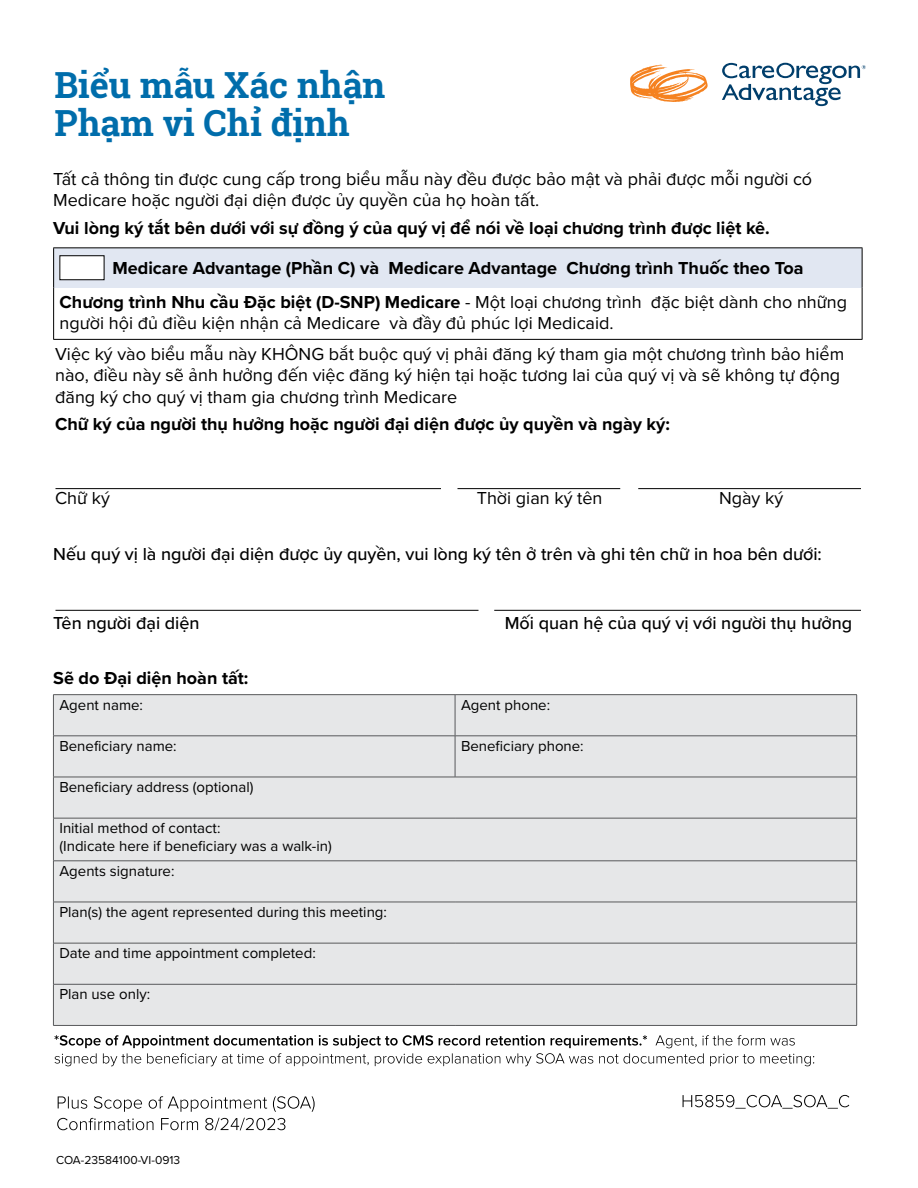
<style>
.page{position:relative;width:918px;height:1188px;background:#fff}
.page>*{position:absolute;margin:0;border:0;box-sizing:border-box;transform-origin:0 0}
.t1{font:700 36px/37.5px "Roboto Slab";color:#006dab}
.t2{font:18px/21.6px "Proxima Nova";color:#000}
.t3{font:700 18px/33.9px "Proxima Nova";color:#000;text-align:center}
.t4{font:500 18px "Proxima Nova";color:#000}
.t5{font:15px/18px "Proxima Nova";color:#000}
.t6{font:12px "Proxima Nova";color:#000}
.s1{font-weight:400}
</style>
<div class="page">
<svg style="left:630px;top:65px;width:78px;height:37px"></svg>
<svg style="left:722px;top:63px;width:144px;height:43px"></svg>
<svg style="left:683px;top:1095px;width:166px;height:14px"></svg>
<svg style="left:54px;top:1035px;width:760px;height:31px"></svg>
<svg style="left:57px;top:1118px;width:228px;height:12px"></svg>
<svg style="left:58px;top:1096px;width:257px;height:16px"></svg>
<div style="left:54px;top:248px;width:808px;height:40px;background:#e1e7f2"></div>
<hr style="left:53px;top:339px;width:809px;height:1px;background:#000">
<hr style="left:53px;top:247px;width:809px;height:1px;background:#000">
<hr style="left:53px;top:248px;width:1px;height:40px;background:#000">
<hr style="left:862px;top:248px;width:1px;height:40px;background:#000">
<hr style="left:53px;top:288px;width:1px;height:51px;background:#000">
<hr style="left:862px;top:288px;width:1px;height:51px;background:#000">
<div style="left:60px;top:256px;width:44px;height:24px;background:#fff"></div>
<div style="left:60px;top:256px;width:44px;height:24px;border:1px solid #000"></div>
<hr style="left:56px;top:610px;width:422px;height:1px;background:#000">
<hr style="left:56px;top:488px;width:385px;height:1px;background:#000">
<hr style="left:458px;top:488px;width:162px;height:1px;background:#000">
<hr style="left:494px;top:610px;width:367px;height:1px;background:#000">
<hr style="left:638px;top:488px;width:223px;height:1px;background:#000">
<div style="left:54px;top:695px;width:802px;height:330px;background:#e6e7e8"></div>
<hr style="left:53px;top:694px;width:402px;height:1px;background:#58595b">
<hr style="left:53px;top:695px;width:1px;height:41px;background:#58595b">
<hr style="left:455px;top:694px;width:402px;height:1px;background:#58595b">
<hr style="left:455px;top:695px;width:1px;height:41px;background:#58595b">
<hr style="left:856px;top:695px;width:1px;height:41px;background:#58595b">
<hr style="left:53px;top:736px;width:402px;height:1px;background:#58595b">
<hr style="left:53px;top:736px;width:1px;height:41px;background:#58595b">
<hr style="left:455px;top:736px;width:402px;height:1px;background:#58595b">
<hr style="left:455px;top:736px;width:1px;height:41px;background:#58595b">
<hr style="left:856px;top:736px;width:1px;height:41px;background:#58595b">
<hr style="left:53px;top:777px;width:402px;height:1px;background:#58595b">
<hr style="left:53px;top:777px;width:1px;height:41px;background:#58595b">
<hr style="left:455px;top:777px;width:402px;height:1px;background:#58595b">
<hr style="left:856px;top:777px;width:1px;height:41px;background:#58595b">
<hr style="left:53px;top:818px;width:402px;height:1px;background:#58595b">
<hr style="left:53px;top:818px;width:1px;height:43px;background:#58595b">
<hr style="left:455px;top:818px;width:402px;height:1px;background:#58595b">
<hr style="left:856px;top:818px;width:1px;height:43px;background:#58595b">
<hr style="left:53px;top:861px;width:402px;height:1px;background:#58595b">
<hr style="left:53px;top:861px;width:1px;height:41px;background:#58595b">
<hr style="left:455px;top:861px;width:402px;height:1px;background:#58595b">
<hr style="left:856px;top:861px;width:1px;height:41px;background:#58595b">
<hr style="left:53px;top:902px;width:402px;height:1px;background:#58595b">
<hr style="left:53px;top:902px;width:1px;height:41px;background:#58595b">
<hr style="left:455px;top:902px;width:402px;height:1px;background:#58595b">
<hr style="left:856px;top:902px;width:1px;height:41px;background:#58595b">
<hr style="left:53px;top:943px;width:402px;height:1px;background:#58595b">
<hr style="left:53px;top:943px;width:1px;height:41px;background:#58595b">
<hr style="left:455px;top:943px;width:402px;height:1px;background:#58595b">
<hr style="left:856px;top:943px;width:1px;height:41px;background:#58595b">
<hr style="left:53px;top:984px;width:402px;height:1px;background:#58595b">
<hr style="left:53px;top:984px;width:1px;height:41px;background:#58595b">
<hr style="left:455px;top:984px;width:402px;height:1px;background:#58595b">
<hr style="left:856px;top:984px;width:1px;height:41px;background:#58595b">
<hr style="left:53px;top:1025px;width:402px;height:1px;background:#58595b">
<hr style="left:455px;top:1025px;width:402px;height:1px;background:#58595b">
<h1 class="t1" style="left:54px;top:66px;width:333px">Biểu mẫu Xác nhận<br>Phạm vi Chỉ định</h1>
<p class="t2" style="left:53px;top:167px;width:760px">Tất cả thông tin được cung cấp trong biểu mẫu này đều được bảo mật và phải được mỗi người có<br>Medicare hoặc người đại diện được ủy quyền của họ hoàn tất.</p>
<p class="t3" style="left:53px;top:211px;width:718px">Vui lòng ký tắt bên dưới với sự đồng ý của quý vị để nói về loại chương trình được liệt kê.</p>
<p class="t3" style="left:60px;top:251px;width:789px">Medicare Advantage (Phần C) và Medicare Advantage Chương trình Thuốc theo Toa<br>Chương trình Nhu cầu Đặc biệt (D-SNP) Medicare <span class="s1">- Một loại chương trình đặc biệt dành cho những</span></p>
<p class="t2" style="left:55px;top:308px;width:791px;line-height:30.2px">người hội đủ điều kiện nhận cả Medicare và đầy đủ phúc lợi Medicaid.<br>Việc ký vào biểu mẫu này KHÔNG bắt buộc quý vị phải đăng ký tham gia một chương trình bảo hiểm</p>
<p class="t2" style="left:55px;top:364px;width:787px">nào, điều này sẽ ảnh hưởng đến việc đăng ký hiện tại hoặc tương lai của quý vị và sẽ không tự động đăng ký cho quý vị tham gia chương trình Medicare</p>
<p class="t3" style="left:55px;top:407px;width:616px">Chữ ký của người thụ hưởng hoặc người đại diện được ủy quyền và ngày ký:</p>
<p class="t2" style="left:55px;top:487px;width:56px">Chữ ký</p>
<p class="t2" style="left:477px;top:487px;width:127px">Thời gian ký tên</p>
<p class="t2" style="left:719px;top:487px;width:66px">Ngày ký</p>
<p class="t4" style="left:53px;top:540px;width:770px">Nếu quý vị là người đại diện được ủy quyền, vui lòng ký tên ở trên và ghi tên chữ in hoa bên dưới:</p>
<p class="t4" style="left:53px;top:610px;width:148px">Tên người đại diện</p>
<p class="t4" style="left:505px;top:610px;width:349px">Mối quan hệ của quý vị với người thụ hưởng</p>
<p class="t3" style="left:53px;top:661px;width:197px">Sẽ do Đại diện hoàn tất:</p>
<p class="t5" style="left:59px;top:695px;width:85px">Agent name:</p>
<p class="t5" style="left:461px;top:695px;width:91px">Agent phone:</p>
<p class="t5" style="left:59px;top:736px;width:119px">Beneficiary name:</p>
<p class="t5" style="left:461px;top:736px;width:124px">Beneficiary phone:</p>
<p class="t5" style="left:59px;top:777px;width:195px">Beneficiary address (optional)</p>
<p class="t5" style="left:59px;top:818px;width:274px">Initial method of contact:<br>(Indicate here if beneficiary was a walk-in)</p>
<p class="t5" style="left:59px;top:861px;width:117px">Agents signature:</p>
<p class="t5" style="left:59px;top:902px;width:329px">Plan(s) the agent represented during this meeting:</p>
<p class="t5" style="left:59px;top:943px;width:258px">Date and time appointment completed:</p>
<p class="t5" style="left:59px;top:984px;width:92px">Plan use only:</p>
<p class="t6" style="left:56px;top:1152px;width:126px">COA-23584100-VI-0913</p>
</div>
